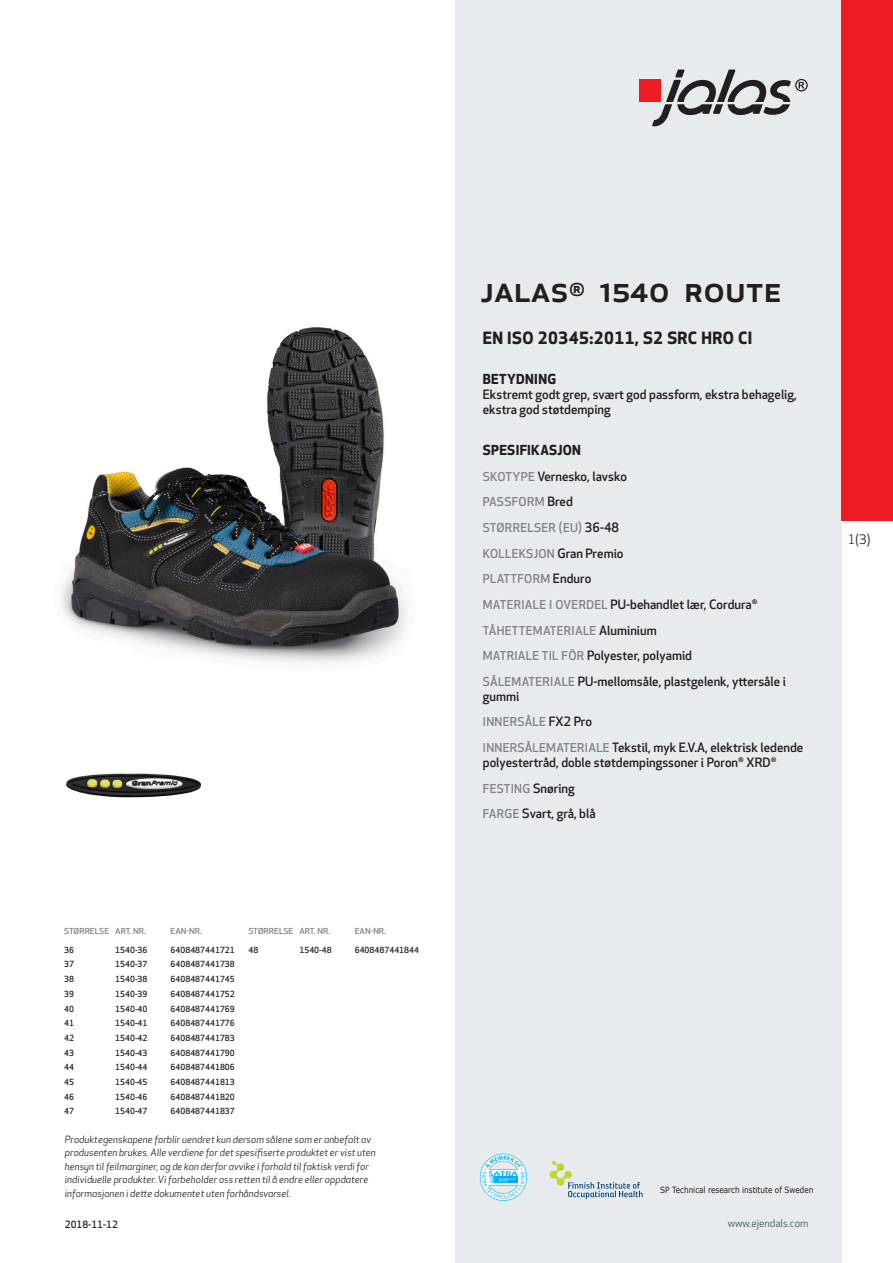
<style>
.page{position:relative;width:893px;height:1263px;background:#fff}
.page>*{position:absolute;margin:0;border:0;box-sizing:border-box;transform-origin:0 0}
.prodname{font:500 36px "Apex New";color:#231f20}
.Funktion_body{font:700 16.5px "Apex New";letter-spacing:.025em;color:#231f20}
.Funktion_body-2{font:700 13.5px "Apex New";letter-spacing:.025em;color:#231f20}
.t1{font:12.75px "Apex New";color:#231f20}
.Funktion_body-3{font:500 12.6px/15px "Apex New";color:#231f20}
.Funktion_body-4{font:500 12px "Apex New";letter-spacing:.025em;color:#808285}
.t2{font:10.5px "Apex New";color:#405968}
.t3{font:italic 9.75px/13.5px "Apex New";letter-spacing:.005em;color:#231f20}
.Sidfot_datum{font:500 9.75px "Apex New";color:#231f20}
.t4{font:8.55px "Verdana";color:#231f20;scale:.85 1}
.ArticleTable_body{font:500 8.25px "Apex New";color:#231f20}
.ArticeTable_header{font:500 8.1px "Apex New";color:#808285;scale:1.06 1}
.s1{font-size:12px;color:#808285}
.s2{font-size:12.6px;color:#231f20}
</style>
<div class="page">
<div style="left:455px;top:0;width:387px;height:1263px;background:#e8ebee"></div>
<svg style="left:549px;top:1161px;width:94px;height:38px"></svg>
<svg style="left:480px;top:1154px;width:47px;height:47px"></svg>
<div style="left:639px;top:80px;width:22px;height:22px;background:#ee1d23"></div>
<svg style="left:652px;top:70px;width:156px;height:56px"></svg>
<div style="left:842px;top:0;width:51px;height:520px;background:#ee1d23"></div>
<img style="left:61px;top:327px;width:345px;height:336px">
<img style="left:66px;top:773px;width:136px;height:25px">
<p class="ArticeTable_header" style="left:64px;top:925px;width:44px">STØRRELSE</p>
<p class="ArticeTable_header" style="left:115px;top:925px;width:31px">ART. NR.</p>
<p class="ArticeTable_header" style="left:171px;top:925px;width:31px">EAN-NR.</p>
<p class="ArticleTable_body" style="left:64px;top:944px;width:11px">36</p>
<p class="ArticleTable_body" style="left:115px;top:944px;width:34px">1540-36</p>
<p class="ArticleTable_body" style="left:171px;top:944px;width:66px">6408487441721</p>
<p class="ArticleTable_body" style="left:64px;top:959px;width:11px">37</p>
<p class="ArticleTable_body" style="left:115px;top:959px;width:34px">1540-37</p>
<p class="ArticleTable_body" style="left:171px;top:959px;width:66px">6408487441738</p>
<p class="ArticleTable_body" style="left:64px;top:973px;width:11px">38</p>
<p class="ArticleTable_body" style="left:115px;top:973px;width:34px">1540-38</p>
<p class="ArticleTable_body" style="left:171px;top:973px;width:66px">6408487441745</p>
<p class="ArticleTable_body" style="left:64px;top:988px;width:11px">39</p>
<p class="ArticleTable_body" style="left:115px;top:988px;width:34px">1540-39</p>
<p class="ArticleTable_body" style="left:171px;top:988px;width:66px">6408487441752</p>
<p class="ArticleTable_body" style="left:64px;top:1003px;width:11px">40</p>
<p class="ArticleTable_body" style="left:115px;top:1003px;width:34px">1540-40</p>
<p class="ArticleTable_body" style="left:171px;top:1003px;width:66px">6408487441769</p>
<p class="ArticleTable_body" style="left:64px;top:1018px;width:11px">41</p>
<p class="ArticleTable_body" style="left:115px;top:1018px;width:34px">1540-41</p>
<p class="ArticleTable_body" style="left:171px;top:1018px;width:66px">6408487441776</p>
<p class="ArticleTable_body" style="left:64px;top:1032px;width:11px">42</p>
<p class="ArticleTable_body" style="left:115px;top:1032px;width:34px">1540-42</p>
<p class="ArticleTable_body" style="left:171px;top:1032px;width:66px">6408487441783</p>
<p class="ArticleTable_body" style="left:64px;top:1047px;width:11px">43</p>
<p class="ArticleTable_body" style="left:115px;top:1047px;width:34px">1540-43</p>
<p class="ArticleTable_body" style="left:171px;top:1047px;width:66px">6408487441790</p>
<p class="ArticleTable_body" style="left:64px;top:1062px;width:11px">44</p>
<p class="ArticleTable_body" style="left:115px;top:1062px;width:34px">1540-44</p>
<p class="ArticleTable_body" style="left:171px;top:1062px;width:66px">6408487441806</p>
<p class="ArticleTable_body" style="left:64px;top:1076px;width:11px">45</p>
<p class="ArticleTable_body" style="left:115px;top:1076px;width:34px">1540-45</p>
<p class="ArticleTable_body" style="left:171px;top:1076px;width:66px">6408487441813</p>
<p class="ArticleTable_body" style="left:64px;top:1091px;width:11px">46</p>
<p class="ArticleTable_body" style="left:115px;top:1091px;width:34px">1540-46</p>
<p class="ArticleTable_body" style="left:171px;top:1091px;width:66px">6408487441820</p>
<p class="ArticleTable_body" style="left:64px;top:1106px;width:11px">47</p>
<p class="ArticleTable_body" style="left:115px;top:1106px;width:34px">1540-47</p>
<p class="ArticleTable_body" style="left:171px;top:1106px;width:66px">6408487441837</p>
<p class="ArticeTable_header" style="left:248px;top:925px;width:44px">STØRRELSE</p>
<p class="ArticeTable_header" style="left:299px;top:925px;width:31px">ART. NR.</p>
<p class="ArticeTable_header" style="left:355px;top:925px;width:31px">EAN-NR.</p>
<p class="ArticleTable_body" style="left:248px;top:944px;width:11px">48</p>
<p class="ArticleTable_body" style="left:299px;top:944px;width:34px">1540-48</p>
<p class="ArticleTable_body" style="left:355px;top:944px;width:66px">6408487441844</p>
<p class="t3" style="left:65px;top:1132px;width:312px">Produktegenskapene forblir uendret kun dersom sålene som er anbefalt av produsenten brukes. Alle verdiene for det spesifiserte produktet er vist uten hensyn til feilmarginer, og de kan derfor avvike i forhold til faktisk verdi for individuelle produkter. Vi forbeholder oss retten til å endre eller oppdatere informasjonen i dette dokumentet uten forhåndsvarsel.</p>
<p class="Sidfot_datum" style="left:65px;top:1218px;width:54px">2018-11-12</p>
<p class="prodname" style="left:480px;top:265px;width:303px">JALAS<sup>®</sup> 1540 Route</p>
<p class="Funktion_body" style="left:483px;top:326px;width:271px">EN ISO 20345:2011, S2 SRC HRO CI</p>
<p class="Funktion_body-2" style="left:483px;top:370px;width:75px">BETYDNING</p>
<p class="Funktion_body-3" style="left:483px;top:387px;width:315px">Ekstremt godt grep, svært god passform, ekstra behagelig, ekstra god støtdemping</p>
<p class="Funktion_body-2" style="left:483px;top:440px;width:100px">SPESIFIKASJON</p>
<p class="Funktion_body-3" style="left:483px;top:468px;width:146px"><span class="s1">SKOTYPE</span> Vernesko, lavsko</p>
<p class="Funktion_body-4" style="left:483px;top:494px;width:92px">PASSFORM <span class="s2">Bred</span></p>
<p class="Funktion_body-4" style="left:483px;top:520px;width:138px">STØRRELSER (EU) <span class="s2">36-48</span></p>
<p class="Funktion_body-4" style="left:483px;top:545px;width:142px">KOLLEKSJON <span class="s2">Gran Premio</span></p>
<p class="Funktion_body-4" style="left:483px;top:571px;width:110px">PLATTFORM <span class="s2">Enduro</span></p>
<p class="Funktion_body-3" style="left:483px;top:597px;width:276px"><span class="s1">MATERIALE I OVERDEL</span> PU-behandlet lær, Cordura<sup>®</sup></p>
<p class="Funktion_body-4" style="left:483px;top:622px;width:175px">TÅHETTEMATERIALE <span class="s2">Aluminium</span></p>
<p class="Funktion_body-3" style="left:483px;top:648px;width:211px"><span class="s1">MATRIALE TIL FÔR</span> Polyester, polyamid</p>
<p class="Funktion_body-3" style="left:483px;top:673px;width:305px"><span class="s1">SÅLEMATERIALE</span> PU-mellomsåle, plastgelenk, yttersåle i gummi</p>
<p class="Funktion_body-4" style="left:483px;top:714px;width:111px">INNERSÅLE <span class="s2">FX2 Pro</span></p>
<p class="Funktion_body-3" style="left:483px;top:740px;width:322px"><span class="s1">INNERSÅLEMATERIALE</span> Tekstil, myk E.V.A, elektrisk ledende polyestertråd, doble støtdempingssoner i Poron<sup>®</sup> XRD<sup>®</sup></p>
<p class="Funktion_body-4" style="left:483px;top:780px;width:93px">FESTING <span class="s2">Snøring</span></p>
<p class="Funktion_body-3" style="left:483px;top:806px;width:114px"><span class="s1">FARGE</span> Svart, grå, blå</p>
<p class="t1" style="left:848px;top:531px;width:24px">1(3)</p>
<p class="t4" style="left:660px;top:1184px;width:182px">SP Technical research institute of Sweden</p>
<p class="t2" style="left:728px;top:1217px;width:82px">www.ejendals.com</p>
</div>
